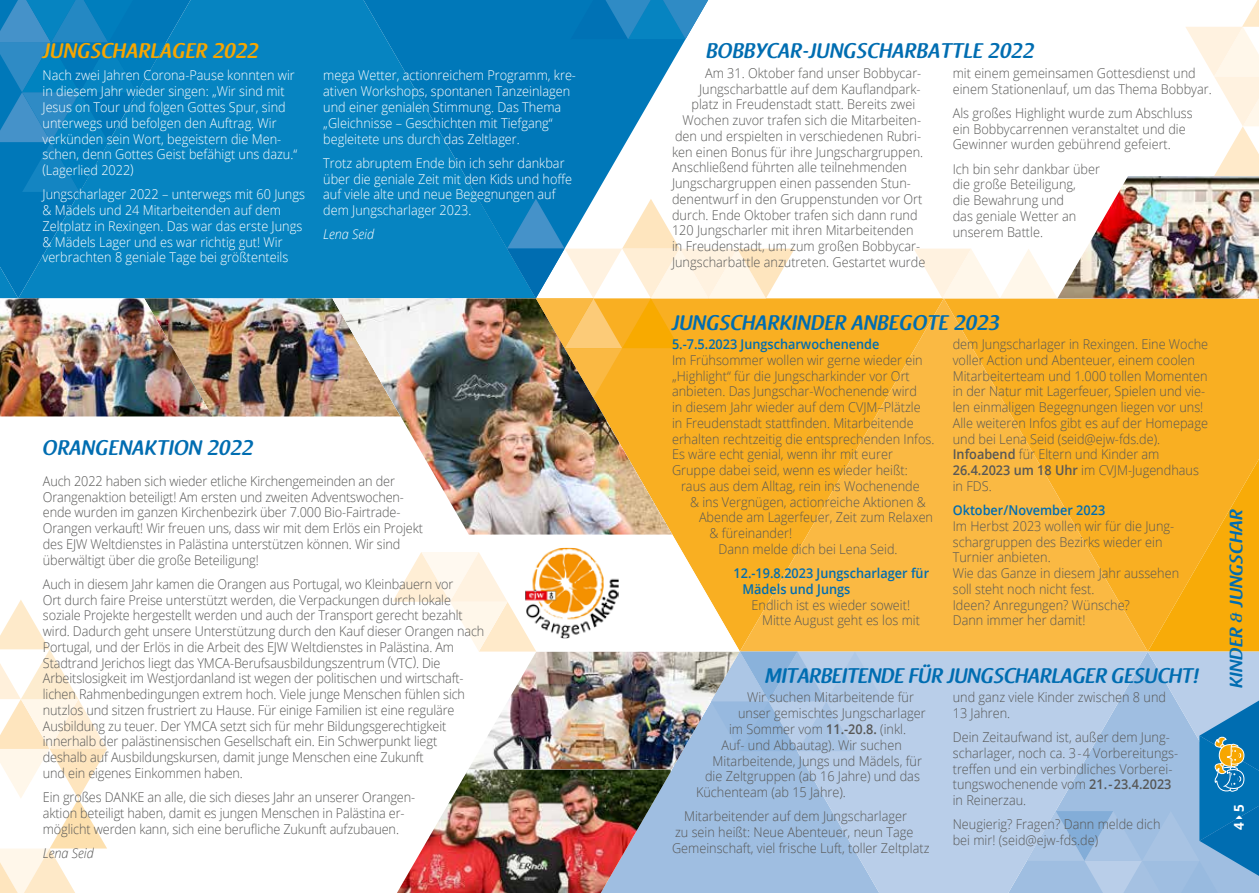
<style>
.page{position:relative;width:1259px;height:893px;background:#fff}
.page>*{position:absolute;margin:0;border:0;box-sizing:border-box;transform-origin:0 0}
.t1{font:600 21px "Raspoutine";letter-spacing:.02em;color:#006db1;scale:.94 1}
.t2{font:600 21px "Raspoutine";color:#006db1;scale:.94 1}
.t3{font:600 21px "Raspoutine";letter-spacing:.02em;color:#f7a600;scale:.94 1}
.t4{font:600 18px "Raspoutine";color:#006db1}
.t5{font:300 13.5px/15.8px "Open Sans";color:#575756;scale:.94 1}
.t6{font:300 13.5px/15.8px "Open Sans";color:#fff;scale:.94 1}
.t7{font:600 13.5px/15.8px "Open Sans";color:#006db1;scale:.94 1}
.t8{font:italic 300 13.5px "Open Sans";color:#575756;scale:.94 1}
.t9{font:italic 300 13.5px "Open Sans";color:#fff;scale:.94 1}
.t10{font:700 13.5px "Open Sans";color:#fff}
.s1{font-weight:600}
</style>
<div class="page">
<div style="left:672px;top:398px;width:68px;height:136px;background:#f9af22"></div>
<div style="left:1147px;top:298px;width:112px;height:161px;background:#f9af22"></div>
<svg style="left:740px;top:298px;width:407px;height:354px;background:#f9b332"></svg>
<div style="left:883px;top:652px;width:144px;height:241px;background:#b9cee9"></div>
<div style="left:191px;top:0;width:172px;height:298px;background:#0684c1"></div>
<svg style="left:0;top:0;width:191px;height:298px;background:#0581bf"></svg>
<svg style="left:363px;top:0;width:323px;height:298px;background:#1988c2"></svg>
<img style="left:212px;top:298px;width:120px;height:118px">
<img style="left:0;top:298px;width:212px;height:118px">
<img style="left:332px;top:298px;width:340px;height:236px">
<img style="left:914px;top:0;width:345px;height:298px">
<svg style="left:478px;top:199px;width:316px;height:199px"></svg>
<svg style="left:570px;top:0;width:138px;height:39px;background:#258ac3"></svg>
<svg style="left:0;top:0;width:166px;height:192px;background:#0e82bf"></svg>
<img style="left:393px;top:534px;width:490px;height:359px">
<svg style="left:0;top:600px;width:107px;height:293px"></svg>
<svg style="left:1027px;top:459px;width:232px;height:434px;background:#c1b58b"></svg>
<h1 class="t3" style="left:43px;top:39px;width:231px">JUNGSCHARLAGER 2022</h1>
<p class="t6" style="left:43px;top:67px;width:272px">Nach zwei Jahren Corona-Pause konnten wir in diesem Jahr wieder singen: „Wir sind mit Jesus on Tour und folgen Gottes Spur, sind unterwegs und befolgen den Auftrag. Wir verkünden sein Wort, begeistern die Men&shy;schen, denn Gottes Geist befähigt uns dazu.“ (Lagerlied 2022)</p>
<p class="t6" style="left:43px;top:186px;width:281px">Jungscharlager 2022 – unterwegs mit 60 Jungs &amp; Mädels und 24 Mitarbeitenden auf dem Zeltplatz in Rexingen. Das war das erste Jungs &amp; Mädels Lager und es war richtig gut! Wir verbrachten 8 geniale Tage bei größtenteils</p>
<p class="t6" style="left:323px;top:67px;width:270px">mega Wetter, actionreichem Programm, kre&shy;ativen Workshops, spontanen Tanzeinlagen und einer genialen Stimmung. Das Thema „Gleichnisse – Geschichten mit Tiefgang“ begleitete uns durch das Zeltlager.</p>
<p class="t6" style="left:323px;top:155px;width:266px">Trotz abruptem Ende bin ich sehr dankbar über die geniale Zeit mit den Kids und hoffe auf viele alte und neue Begegnungen auf dem Jungscharlager 2023.</p>
<p class="t9" style="left:323px;top:225px;width:56px">Lena Seid</p>
<h1 class="t1" style="left:43px;top:436px;width:225px">ORANGENAKTION 2022</h1>
<p class="t5" style="left:43px;top:473px;width:406px">Auch 2022 haben sich wieder etliche Kirchengemeinden an der Orangenaktion beteiligt! Am ersten und zweiten Adventswochen&shy;ende wurden im ganzen Kirchenbezirk über 7.000 Bio-Fairtrade-Orangen verkauft! Wir freuen uns, dass wir mit dem Erlös ein Projekt des EJW Weltdienstes in Palästina unterstützen können. Wir sind überwältigt über die große Beteiligung!</p>
<p class="t5" style="left:43px;top:576px;width:471px">Auch in diesem Jahr kamen die Orangen aus Portugal, wo Kleinbauern vor<br>Ort durch faire Preise unterstützt werden, die Verpackungen durch lokale soziale Projekte hergestellt werden und auch der Transport gerecht bezahlt wird. Dadurch geht unsere Unterstützung durch den Kauf dieser Orangen nach Portugal, und der Erlös in die Arbeit des EJW Weltdienstes in Palästina. Am Stadtrand Jerichos liegt das YMCA-Berufsausbildungszentrum (VTC). Die Arbeitslosigkeit im Westjordanland ist wegen der politischen und wirtschaft&shy;lichen Rahmenbedingungen extrem hoch. Viele junge Menschen fühlen sich nutzlos und sitzen frustriert zu Hause. Für einige Familien ist eine reguläre Ausbildung zu teuer. Der YMCA setzt sich für mehr Bildungsgerechtigkeit innerhalb der palästinensischen Gesellschaft ein. Ein Schwerpunkt liegt deshalb auf Ausbildungskursen, damit junge Menschen eine Zukunft<br>und ein eigenes Einkommen haben.</p>
<p class="t5" style="left:43px;top:789px;width:397px">Ein großes DANKE an alle, die sich dieses Jahr an unserer Orangen&shy;aktion beteiligt haben, damit es jungen Menschen in Palästina er&shy;möglicht werden kann, sich eine berufliche Zukunft aufzubauen.</p>
<p class="t8" style="left:43px;top:844px;width:56px">Lena Seid</p>
<h1 class="t1" style="left:706px;top:39px;width:350px">BOBBYCAR-JUNGSCHARBATTLE 2022</h1>
<p class="t5" style="left:705px;top:65px;width:232px">Am 31. Oktober fand unser Bobbycar-</p>
<p class="t5" style="left:699px;top:80px;width:237px">Jungscharbattle auf dem Kauflandpark-</p>
<p class="t5" style="left:691px;top:96px;width:239px">platz in Freudenstadt statt. Bereits zwei</p>
<p class="t5" style="left:682px;top:112px;width:255px">Wochen zuvor trafen sich die Mitarbeiten-</p>
<p class="t5" style="left:675px;top:128px;width:263px">den und erspielten in verschiedenen Rubri-</p>
<p class="t5" style="left:672px;top:143px;width:269px">ken einen Bonus für ihre Jungschargruppen.</p>
<p class="t5" style="left:672px;top:159px;width:251px">Anschließend führten alle teilnehmenden</p>
<p class="t5" style="left:672px;top:175px;width:256px">Jungschargruppen einen passenden Stun-</p>
<p class="t5" style="left:672px;top:191px;width:268px">denentwurf in den Gruppenstunden vor Ort</p>
<p class="t5" style="left:672px;top:206px;width:263px">durch. Ende Oktober trafen sich dann rund</p>
<p class="t5" style="left:672px;top:222px;width:258px">120 Jungscharler mit ihren Mitarbeitenden</p>
<p class="t5" style="left:672px;top:238px;width:266px">in Freudenstadt, um zum großen Bobbycar-</p>
<p class="t5" style="left:672px;top:254px;width:271px">Jungscharbattle anzutreten. Gestartet wurde</p>
<p class="t5" style="left:952px;top:65px;width:277px">mit einem gemeinsamen Gottesdienst und einem Stationenlauf, um das Thema Bobbyar.</p>
<p class="t5" style="left:952px;top:105px;width:257px">Als großes Highlight wurde zum Abschluss ein Bobbycarrennen veranstaltet und die<br>Gewinner wurden gebührend gefeiert.</p>
<p class="t5" style="left:952px;top:160px;width:158px">Ich bin sehr dankbar über die große Beteiligung,<br>die Bewahrung und<br>das geniale Wetter an unserem Battle.</p>
<h1 class="t1" style="left:672px;top:311px;width:350px">JUNGSCHARKINDER ANBEGOTE 2023</h1>
<p class="t7" style="left:672px;top:336px;width:222px">5.-7.5.2023 Jungscharwochenende</p>
<p class="t5" style="left:672px;top:352px;width:281px">Im Frühsommer wollen wir gerne wieder ein „Highlight“ für die Jungscharkinder vor Ort anbieten. Das Jungschar-Wochenende wird<br>in diesem Jahr wieder auf dem CVJM–Plätzle in Freudenstadt stattfinden. Mitarbeitende erhalten rechtzeitig die entsprechenden Infos.<br>Es wäre echt genial, wenn ihr mit eurer Gruppe dabei seid, wenn es wieder heißt:</p>
<p class="t5" style="left:681px;top:478px;width:255px">raus aus dem Alltag, rein ins Wochenende</p>
<p class="t5" style="left:690px;top:493px;width:252px">&amp; ins Vergnügen, actionreiche Aktionen &amp;</p>
<p class="t5" style="left:699px;top:509px;width:250px">Abende am Lagerfeuer, Zeit zum Relaxen</p>
<p class="t5" style="left:709px;top:525px;width:89px">&amp; füreinander!</p>
<p class="t5" style="left:718px;top:541px;width:192px">Dann melde dich bei Lena Seid.</p>
<p class="t7" style="left:742px;top:565px;width:200px;text-indent:-9px">12.-19.8.2023 Jungscharlager für<br>Mädels und Jungs</p>
<p class="t5" style="left:762px;top:596px;width:170px;text-indent:-10px">Endlich ist es wieder soweit!<br>Mitte August geht es los mit</p>
<p class="t5" style="left:952px;top:336px;width:273px">dem Jungscharlager in Rexingen. Eine Woche voller Action und Abenteuer, einem coolen Mitarbeiterteam und 1.000 tollen Momenten in der Natur mit Lagerfeuer, Spielen und vie&shy;len einmaligen Begegnungen liegen vor uns!<br>Alle weiteren Infos gibt es auf der Homepage und bei Lena Seid (seid@ejw-fds.de).<br><span class="s1">Infoabend</span> für Eltern und Kinder am <span class="s1">26.4.2023 um 18 Uhr</span> im CVJM-Jugendhaus in FDS.</p>
<p class="t7" style="left:952px;top:502px;width:164px">Oktober/November 2023</p>
<p class="t5" style="left:952px;top:518px;width:242px">Im Herbst 2023 wollen wir für die Jung&shy;schargruppen des Bezirks wieder ein<br>Turnier anbieten.<br>Wie das Ganze in diesem Jahr aussehen soll steht noch nicht fest.<br>Ideen? Anregungen? Wünsche?<br>Dann immer her damit!</p>
<h1 class="t2" style="left:765px;top:664px;width:462px">MITARBEITENDE FÜR JUNGSCHARLAGER GESUCHT!</h1>
<p class="t5" style="left:747px;top:689px;width:179px">Wir suchen Mitarbeitende für</p>
<p class="t5" style="left:738px;top:705px;width:201px">unser gemischtes Jungscharlager</p>
<p class="t5" style="left:729px;top:721px;width:190px">im Sommer vom <span class="s1">11.-20.8.</span> (inkl.</p>
<p class="t5" style="left:721px;top:737px;width:193px">Auf- und Abbautag). Wir suchen</p>
<p class="t5" style="left:712px;top:752px;width:224px">Mitarbeitende, Jungs und Mädels, für</p>
<p class="t5" style="left:705px;top:768px;width:230px">die Zeltgruppen (ab 16 Jahre) und das</p>
<p class="t5" style="left:696px;top:784px;width:161px">Küchenteam (ab 15 Jahre).</p>
<p class="t5" style="left:672px;top:808px;width:275px;text-indent:12px">Mitarbeitender auf dem Jungscharlager<br>zu sein heißt: Neue Abenteuer, neun Tage<br>Gemeinschaft, viel frische Luft, toller Zeltplatz</p>
<p class="t5" style="left:952px;top:689px;width:228px">und ganz viele Kinder zwischen 8 und<br>13 Jahren.</p>
<p class="t5" style="left:952px;top:729px;width:241px">Dein Zeitaufwand ist, außer dem Jung&shy;scharlager, noch ca. 3-4 Vorbereitungs&shy;treffen und ein verbindliches Vorberei&shy;tungswochenende vom <span class="s1">21.-23.4.2023 </span>in Reinerzau.</p>
<p class="t5" style="left:952px;top:816px;width:222px">Neugierig? Fragen? Dann melde dich bei mir! (seid@ejw-fds.de)</p>
<h2 class="t4" style="left:1226px;top:688px;width:181px;rotate:-90deg">KINDER &amp; JUNGSCHAR</h2>
<p class="t10" style="left:1229px;top:830px;width:27px;rotate:-90deg">4 5</p>
</div>
